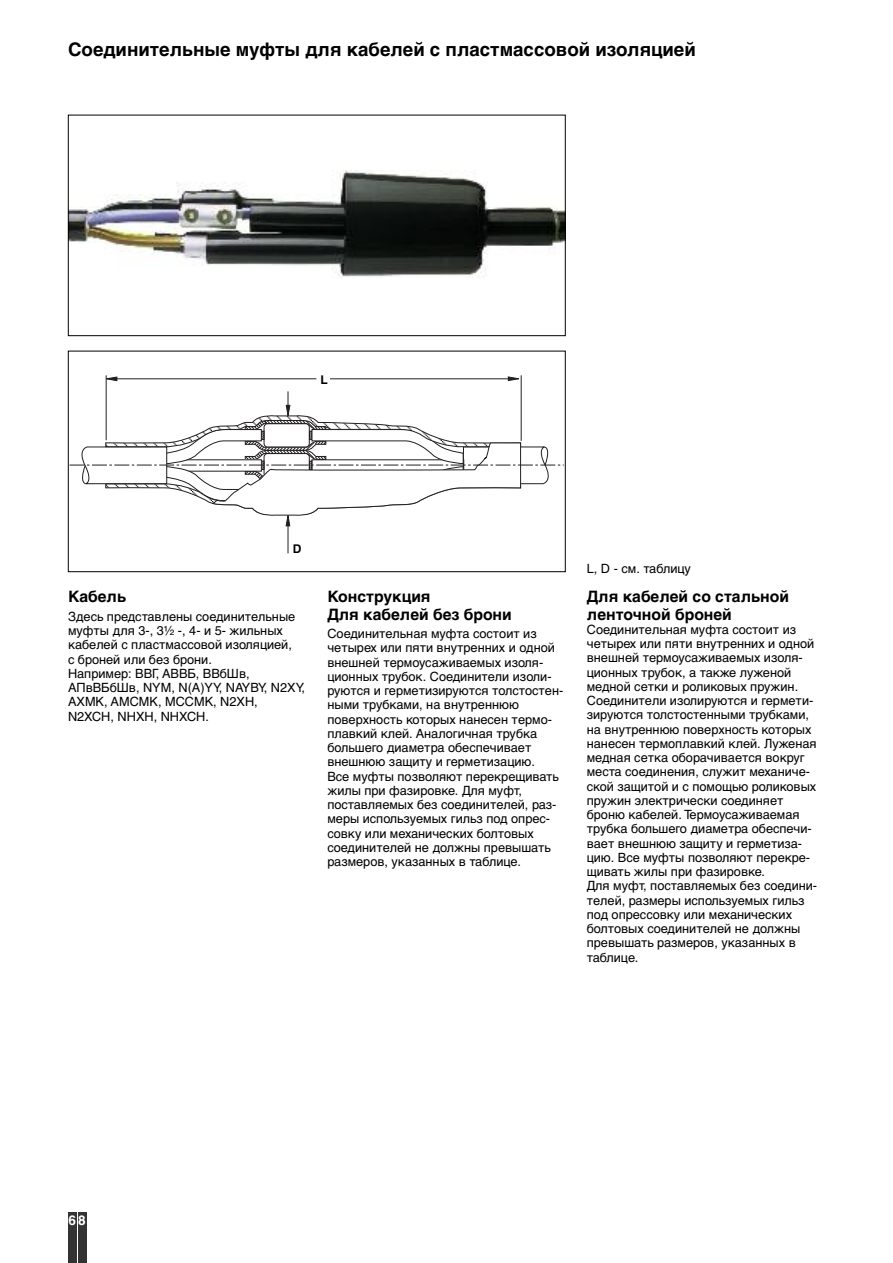
<style>
.page{position:relative;width:893px;height:1263px;background:#fff}
.page>*{position:absolute;margin:0;border:0;box-sizing:border-box;transform-origin:0 0}
.t1{font:700 18.75px "Helvetica Cyr";color:#000}
.t2{font:700 15.75px/17.2px "Helvetica Cyr";color:#000}
.t3{font:700 13.5px "Helvetica Cyr";color:#fff}
.t4{font:12.75px/14.2px "Helvetica Cyr Upright";color:#000}
.t5{font:700 12px "Helvetica Cyr";color:#000}
.s1{font-family:"Helvetica Neue"}
</style>
<div class="page">
<div style="left:68px;top:1212px;width:9px;height:51px;background:#333"></div>
<div style="left:78px;top:1212px;width:8px;height:51px;background:#333"></div>
<div style="left:271px;top:369px;width:17px;height:12px;border:1px solid #fff;border-radius:4px"></div>
<hr style="left:106px;top:375px;width:1px;height:65px;background:#231f20">
<hr style="left:521px;top:375px;width:1px;height:66px;background:#231f20">
<hr style="left:288px;top:518px;width:1px;height:35px;background:#231f20">
<svg style="left:70px;top:377px;width:494px;height:169px"></svg>
<div style="left:68px;top:351px;width:498px;height:221px;border:1px solid #000"></div>
<img style="left:70px;top:170px;width:494px;height:109px">
<div style="left:68px;top:115px;width:498px;height:221px;border:1px solid #000"></div>
<h1 class="t1" style="left:68px;top:43px;width:629px">Соединительные муфты для кабелей с пластмассовой изоляцией</h1>
<p class="t5" style="left:321px;top:376px;width:9px">L</p>
<p class="t5" style="left:293px;top:544px;width:10px">D</p>
<p class="t2" style="left:68px;top:590px;width:60px">Кабель</p>
<p class="t4" style="left:68px;top:610px;width:238px">Здесь представлены соединительные муфты для 3-, 3<span class="s1">½</span> -, 4- и 5- жильных кабелей с пластмассовой изоляцией,<br>с броней или без брони.<br>Например: ВВГ, АВВБ, ВВбШв,<br>АПвВБбШв, NYM, N(A)YY, NAYBY, N2XY,<br>AXMK, AMCMK, MCCMK, N2XH,<br>N2XCH, NHXH, NHXCH.</p>
<p class="t2" style="left:327px;top:590px;width:186px">Конструкция<br>Для кабелей без брони</p>
<p class="t4" style="left:327px;top:628px;width:237px">Соединительная муфта состоит из четырех или пяти внутренних и одной внешней термоусаживаемых изоля&shy;ционных трубок. Соединители изоли&shy;руются и герметизируются толстостен&shy;ными трубками, на внутреннюю поверхность которых нанесен термо&shy;плавкий клей. Аналогичная трубка большего диаметра обеспечивает внешнюю защиту и герметизацию.<br>Все муфты позволяют перекрещивать жилы при фазировке. Для муфт, поставляемых без соединителей, раз&shy;меры используемых гильз под опрес&shy;совку или механических болтовых соединителей не должны превышать размеров, указанных в таблице.</p>
<p class="t4" style="left:587px;top:562px;width:106px">L, D - см. таблицу</p>
<p class="t2" style="left:587px;top:590px;width:204px">Для кабелей со стальной ленточной броней</p>
<p class="t4" style="left:587px;top:623px;width:232px">Соединительная муфта состоит из четырех или пяти внутренних и одной внешней термоусаживаемых изоля&shy;ционных трубок, а также луженой медной сетки и роликовых пружин.<br>Соединители изолируются и гермети&shy;зируются толстостенными трубками, на внутреннюю поверхность которых нанесен термоплавкий клей. Луженая медная сетка оборачивается вокруг места соединения, служит механиче&shy;ской защитой и с помощью роликовых пружин электрически соединяет броню кабелей. Термоусаживаемая трубка большего диаметра обеспечи&shy;вает внешнюю защиту и герметиза&shy;цию. Все муфты позволяют перекре&shy;щивать жилы при фазировке.<br>Для муфт, поставляемых без соедини&shy;телей, размеры используемых гильз под опрессовку или механических болтовых соединителей не должны превышать размеров, указанных в таблице.</p>
<p class="t3" style="left:69px;top:1215px;width:19px">68</p>
</div>
